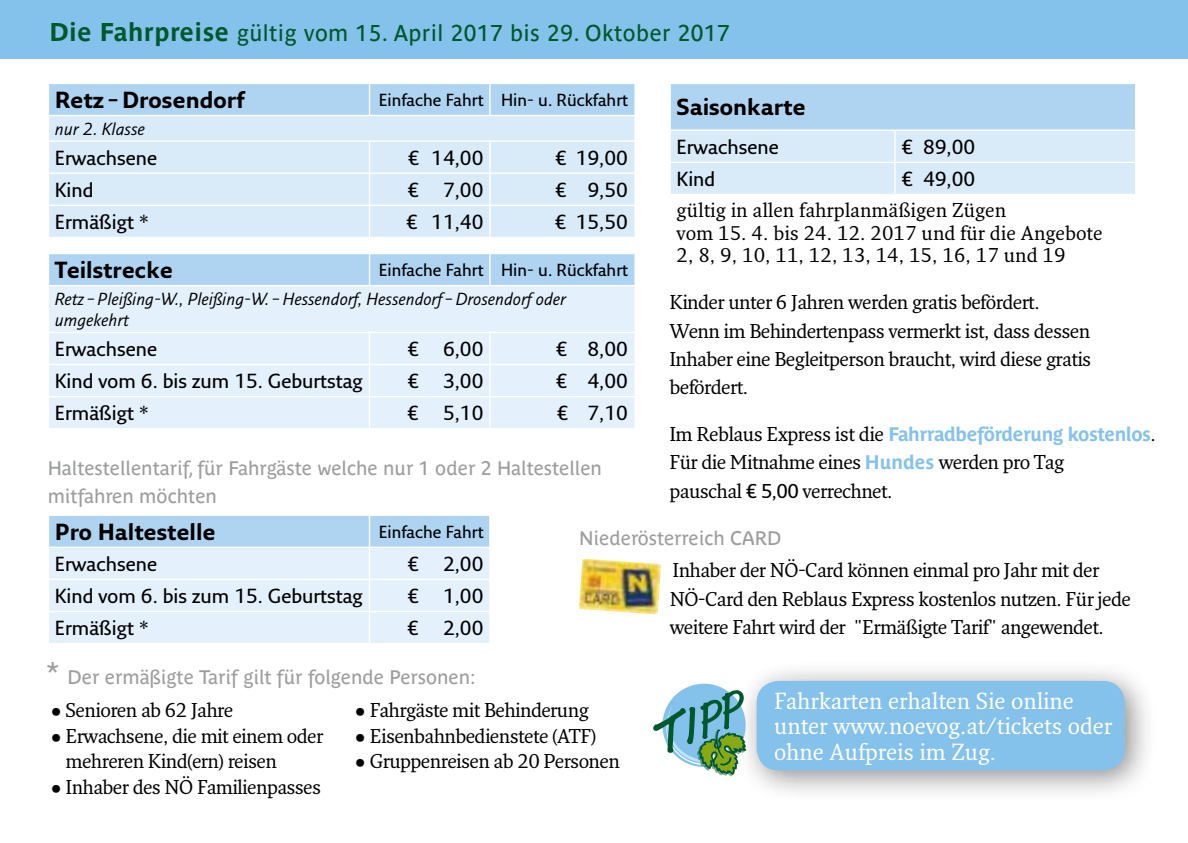
<style>
.page{position:relative;width:1188px;height:843px;background:#fff}
.page>*{position:absolute;margin:0;border:0;box-sizing:border-box;transform-origin:0 0}
.t1{font:22.6px/25.4px "Fresco Pro";letter-spacing:-.005em;color:#fff}
.t2{font:700 22.6px "Fresco Sans Pro";color:#000}
.t3{font:22.6px "Parisine Ptf";letter-spacing:.02em;color:#00582d}
.t4{font:600 19.8px "Fresco Sans Pro";color:#000}
.t5{font:19.4px/28.4px "Fresco Pro";letter-spacing:-.03em;color:#000}
.t6{font:19.4px/28.4px "Parisine NOE";color:#9c9d9d}
.t7{font:19.4px/22.6px "Fresco Pro";color:#000}
.t8{font:700 19.4px "Parisine NOE";letter-spacing:-.025em;color:#85c2eb}
.t9{font:italic 17px/21.2px "Fresco Sans Pro";color:#000}
.t10{font:600 17px "Fresco Sans Pro";color:#000}
.s1{font-weight:700;font-size:25.4px}
.s2{font-family:"Fresco Pro";font-weight:400;color:#000}
.s3{font-family:"Parisine NOE";font-weight:700;color:#85c2eb}
.s4{font-family:"Fresco Sans Pro";font-weight:600}
.s5{font-size:29.8px}
</style>
<div class="page">
<div style="left:49px;top:84px;width:585px;height:201px;background:#afd4f2"></div>
<div style="left:49px;top:116px;width:585px;height:121px;background:#d9eaf9"></div>
<div style="left:48px;top:237px;width:586px;height:16px;background:#fff"></div>
<div style="left:49px;top:286px;width:585px;height:142px;background:#e4f0fb"></div>
<hr style="left:369px;top:84px;width:1px;height:31px;background:#fff">
<hr style="left:489px;top:84px;width:1px;height:31px;background:#fff">
<hr style="left:48px;top:253px;width:321px;height:1px;background:#fff">
<hr style="left:369px;top:253px;width:121px;height:1px;background:#fff">
<hr style="left:369px;top:254px;width:1px;height:31px;background:#fff">
<hr style="left:490px;top:253px;width:144px;height:1px;background:#fff">
<hr style="left:489px;top:254px;width:1px;height:31px;background:#fff">
<hr style="left:48px;top:115px;width:321px;height:1px;background:#fff">
<hr style="left:369px;top:115px;width:121px;height:1px;background:#fff">
<hr style="left:490px;top:115px;width:144px;height:1px;background:#fff">
<hr style="left:48px;top:140px;width:321px;height:2px;background:#fff">
<hr style="left:369px;top:140px;width:121px;height:2px;background:#fff">
<hr style="left:369px;top:142px;width:1px;height:30px;background:#fff">
<hr style="left:490px;top:140px;width:144px;height:2px;background:#fff">
<hr style="left:489px;top:142px;width:1px;height:30px;background:#fff">
<hr style="left:48px;top:172px;width:321px;height:2px;background:#fff">
<hr style="left:369px;top:172px;width:121px;height:2px;background:#fff">
<hr style="left:369px;top:174px;width:1px;height:30px;background:#fff">
<hr style="left:490px;top:172px;width:144px;height:2px;background:#fff">
<hr style="left:489px;top:174px;width:1px;height:30px;background:#fff">
<hr style="left:48px;top:204px;width:321px;height:2px;background:#fff">
<hr style="left:369px;top:204px;width:121px;height:2px;background:#fff">
<hr style="left:369px;top:206px;width:1px;height:31px;background:#fff">
<hr style="left:490px;top:204px;width:144px;height:2px;background:#fff">
<hr style="left:489px;top:206px;width:1px;height:31px;background:#fff">
<hr style="left:48px;top:331px;width:321px;height:2px;background:#fff">
<hr style="left:369px;top:331px;width:121px;height:2px;background:#fff">
<hr style="left:369px;top:333px;width:1px;height:31px;background:#fff">
<hr style="left:490px;top:331px;width:144px;height:2px;background:#fff">
<hr style="left:489px;top:333px;width:1px;height:31px;background:#fff">
<hr style="left:48px;top:364px;width:321px;height:1px;background:#fff">
<hr style="left:369px;top:364px;width:121px;height:1px;background:#fff">
<hr style="left:369px;top:365px;width:1px;height:31px;background:#fff">
<hr style="left:490px;top:364px;width:144px;height:1px;background:#fff">
<hr style="left:489px;top:365px;width:1px;height:31px;background:#fff">
<hr style="left:48px;top:396px;width:321px;height:1px;background:#fff">
<hr style="left:369px;top:396px;width:121px;height:1px;background:#fff">
<hr style="left:369px;top:397px;width:1px;height:31px;background:#fff">
<hr style="left:490px;top:396px;width:144px;height:1px;background:#fff">
<hr style="left:489px;top:397px;width:1px;height:31px;background:#fff">
<div style="left:49px;top:516px;width:440px;height:30px;background:#afd4f2"></div>
<div style="left:49px;top:548px;width:440px;height:94px;background:#e4f0fb"></div>
<hr style="left:369px;top:515px;width:1px;height:31px;background:#fff">
<hr style="left:369px;top:548px;width:1px;height:30px;background:#fff">
<hr style="left:48px;top:578px;width:321px;height:2px;background:#fff">
<hr style="left:369px;top:578px;width:121px;height:2px;background:#fff">
<hr style="left:369px;top:580px;width:1px;height:30px;background:#fff">
<hr style="left:48px;top:610px;width:321px;height:2px;background:#fff">
<hr style="left:369px;top:610px;width:121px;height:2px;background:#fff">
<hr style="left:369px;top:612px;width:1px;height:30px;background:#fff">
<div style="left:670px;top:83px;width:465px;height:47px;background:#afd4f2"></div>
<div style="left:671px;top:131px;width:463px;height:63px;background:#d9eaf9"></div>
<hr style="left:1134px;top:84px;width:2px;height:45px;background:#fff">
<hr style="left:669px;top:83px;width:225px;height:1px;background:#fff">
<hr style="left:894px;top:83px;width:242px;height:1px;background:#fff">
<hr style="left:669px;top:129px;width:225px;height:2px;background:#fff">
<hr style="left:894px;top:129px;width:242px;height:2px;background:#fff">
<hr style="left:894px;top:131px;width:1px;height:31px;background:#fff">
<hr style="left:669px;top:162px;width:225px;height:1px;background:#fff">
<hr style="left:894px;top:162px;width:242px;height:1px;background:#fff">
<hr style="left:894px;top:163px;width:1px;height:31px;background:#fff">
<img style="left:579px;top:559px;width:82px;height:55px">
<div style="left:0;top:0;width:1187px;height:58px;background:#85c2eb"></div>
<div style="left:735px;top:659px;width:422px;height:144px;background:#000;opacity:.45"></div>
<div style="left:756px;top:680px;width:368px;height:90px;background:#85c2eb;border-radius:22px"></div>
<svg style="left:653px;top:679px;width:96px;height:97px"></svg>
<p class="t3" style="left:49px;top:16px;width:681px"><span class="s1">Die Fahrpreise</span> gültig vom 15. April 2017 bis 29. Oktober 2017</p>
<p class="t2" style="left:55px;top:86px;width:191px">Retz – Drosendorf</p>
<p class="t10" style="left:378px;top:89px;width:251px">Einfache Fahrt Hin- u. Rückfahrt</p>
<p class="t9" style="left:55px;top:118px;width:92px">nur 2. Klasse</p>
<p class="t4" style="left:55px;top:145px;width:104px">Erwachsene</p>
<p class="t4" style="left:408px;top:145px;width:77px">€ 14,00</p>
<p class="t4" style="left:555px;top:145px;width:74px">€ 19,00</p>
<p class="t4" style="left:55px;top:177px;width:40px">Kind</p>
<p class="t4" style="left:407px;top:177px;width:77px">€ 7,00</p>
<p class="t4" style="left:555px;top:177px;width:74px">€ 9,50</p>
<p class="t4" style="left:55px;top:209px;width:96px">Ermäßigt *</p>
<p class="t4" style="left:406px;top:209px;width:79px">€ 11,40</p>
<p class="t4" style="left:555px;top:209px;width:75px">€ 15,50</p>
<p class="t2" style="left:55px;top:256px;width:120px">Teilstrecke</p>
<p class="t10" style="left:378px;top:259px;width:251px">Einfache Fahrt Hin- u. Rückfahrt</p>
<p class="t9" style="left:55px;top:288px;width:512px">Retz – Pleißing-W., Pleißing-W. – Hessendorf, Hessendorf – Drosendorf oder umgekehrt</p>
<p class="t4" style="left:55px;top:336px;width:104px">Erwachsene</p>
<p class="t4" style="left:407px;top:336px;width:77px">€ 6,00</p>
<p class="t4" style="left:556px;top:336px;width:73px">€ 8,00</p>
<p class="t4" style="left:55px;top:368px;width:309px">Kind vom 6. bis zum 15. Geburtstag</p>
<p class="t4" style="left:407px;top:368px;width:77px">€ 3,00</p>
<p class="t4" style="left:556px;top:368px;width:73px">€ 4,00</p>
<p class="t4" style="left:55px;top:400px;width:96px">Ermäßigt *</p>
<p class="t4" style="left:407px;top:400px;width:78px">€ 5,10</p>
<p class="t4" style="left:556px;top:400px;width:73px">€ 7,10</p>
<p class="t6" style="left:48px;top:452px;width:555px">Haltestellentarif, für Fahrgäste welche nur 1 oder 2 Haltestellen mitfahren möchten</p>
<p class="t2" style="left:55px;top:517px;width:162px">Pro Haltestelle</p>
<p class="t10" style="left:378px;top:521px;width:106px">Einfache Fahrt</p>
<p class="t4" style="left:55px;top:551px;width:104px">Erwachsene</p>
<p class="t4" style="left:407px;top:551px;width:77px">€ 2,00</p>
<p class="t4" style="left:55px;top:583px;width:309px">Kind vom 6. bis zum 15. Geburtstag</p>
<p class="t4" style="left:407px;top:583px;width:77px">€ 1,00</p>
<p class="t4" style="left:55px;top:615px;width:96px">Ermäßigt *</p>
<p class="t4" style="left:407px;top:615px;width:78px">€ 2,00</p>
<p class="t2" style="left:676px;top:93px;width:131px">Saisonkarte</p>
<p class="t4" style="left:676px;top:134px;width:104px">Erwachsene</p>
<p class="t4" style="left:901px;top:134px;width:75px">€ 89,00</p>
<p class="t4" style="left:676px;top:166px;width:40px">Kind</p>
<p class="t4" style="left:901px;top:166px;width:75px">€ 49,00</p>
<p class="t7" style="left:676px;top:198px;width:427px">gültig in allen fahrplanmäßigen Zügen<br>vom 15. 4. bis 24. 12. 2017 und für die Angebote<br>2, 8, 9, 10, 11, 12, 13, 14, 15, 16, 17 und 19</p>
<p class="t5" style="left:669px;top:287px;width:423px">Kinder unter 6 Jahren werden gratis befördert.<br>Wenn im Behindertenpass vermerkt ist, dass dessen Inhaber eine Begleitperson braucht, wird diese gratis befördert.</p>
<p class="t8" style="left:669px;top:419px;width:488px"><span class="s2">Im Reblaus Express ist die</span> Fahrradbeförderung kostenlos<span class="s2">.</span></p>
<p class="t5" style="left:669px;top:447px;width:396px">Für die Mitnahme eines <span class="s3">Hundes</span> werden pro Tag pauschal <span class="s4">€ 5,00</span> verrechnet.</p>
<p class="t6" style="left:579px;top:522px;width:204px">Niederösterreich CARD</p>
<p class="t5" style="left:669px;top:555px;width:462px">Inhaber der NÖ-Card können einmal pro Jahr mit der<br>NÖ-Card den Reblaus Express kostenlos nutzen. Für jede weitere Fahrt wird der "Ermäßigte Tarif" angewendet.</p>
<p class="t6" style="left:47px;top:661px;width:430px"><span class="s5">*</span> Der ermäßigte Tarif gilt für folgende Personen:</p>
<p class="t5" style="left:50px;top:695px;width:184px">• Senioren ab 62 Jahre</p>
<p class="t5" style="left:66px;top:722px;width:259px;line-height:25.4px;text-indent:-15px">• Erwachsene, die mit einem oder mehreren Kind(ern) reisen</p>
<p class="t5" style="left:50px;top:771px;width:272px">• Inhaber des NÖ Familienpasses</p>
<p class="t5" style="left:354px;top:695px;width:236px">• Fahrgäste mit Behinderung</p>
<p class="t5" style="left:354px;top:720px;width:243px">• Eisenbahnbedienstete (ATF)</p>
<p class="t5" style="left:354px;top:746px;width:267px">• Gruppenreisen ab 20 Personen</p>
<p class="t1" style="left:774px;top:687px;width:339px">Fahrkarten erhalten Sie online unter www.noevog.at/tickets oder ohne Aufpreis im Zug.</p>
</div>
